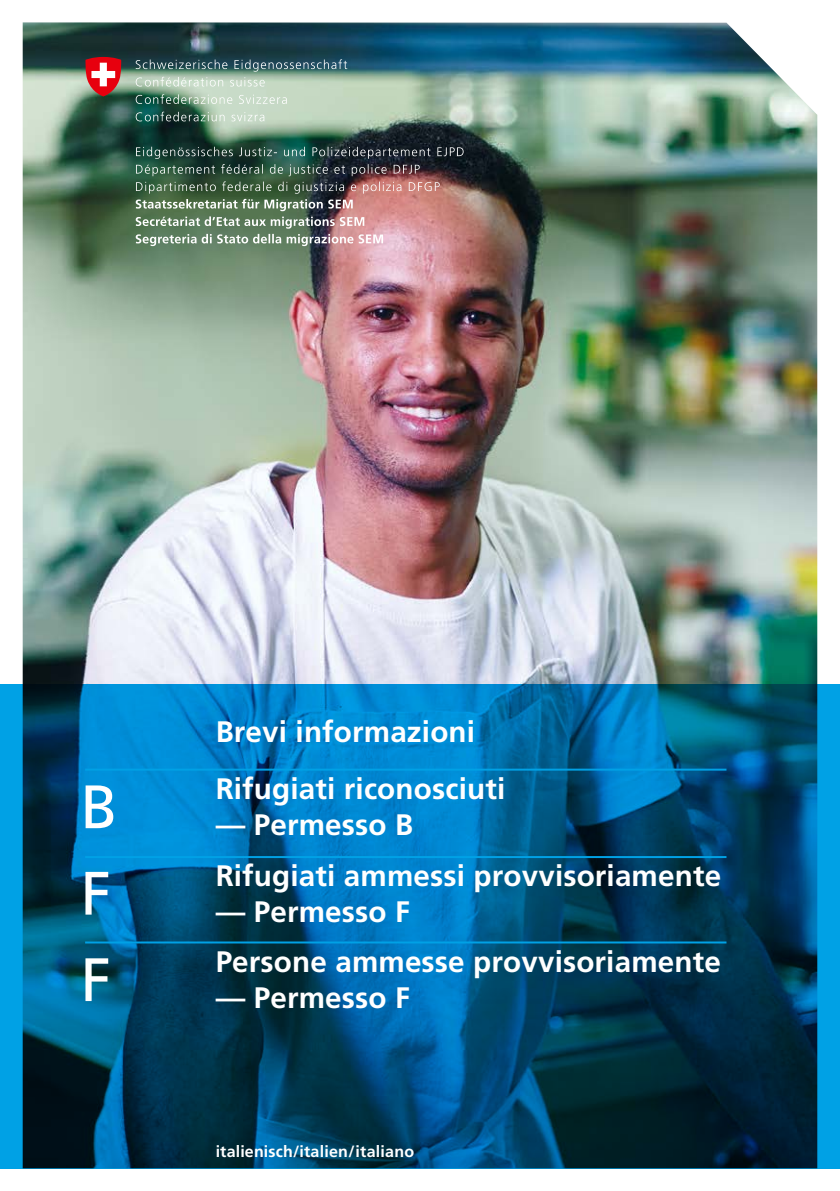
<style>
.page{position:relative;width:840px;height:1191px;background:#fff}
.page>*{position:absolute;margin:0;border:0;box-sizing:border-box;transform-origin:0 0}
.t1{font:61.2px/86.4px "Frutiger LT Std";color:#fff}
.t2{font:700 29.6px "Frutiger LT Std";letter-spacing:.005em;color:#fff}
.t3{font:700 16px "Frutiger LT Std";letter-spacing:.015em;color:#fff}
</style>
<div class="page">
<img style="left:23px;top:22px;width:793px;height:662px">
<img style="left:136px;top:147px;width:327px;height:99px">
<svg style="left:136px;top:112px;width:128px;height:9px"></svg>
<svg style="left:136px;top:94px;width:151px;height:10px;background:#9ebaa8"></svg>
<svg style="left:136px;top:59px;width:211px;height:28px;background:#7f9d94"></svg>
<svg style="left:85px;top:57px;width:37px;height:39px"></svg>
<svg style="left:0;top:684px;width:839px;height:484px;background:#005582"></svg>
<h1 class="t1" style="left:80px;top:764px;width:39px">B</h1>
<h1 class="t1" style="left:80px;top:850px;width:32px">F<br>F</h1>
<p class="t2" style="left:215px;top:714px;width:261px">Brevi informazioni</p>
<p class="t2" style="left:215px;top:771px;width:291px">Rifugiati riconosciuti</p>
<p class="t2" style="left:215px;top:807px;width:199px">— Permesso B</p>
<p class="t2" style="left:215px;top:858px;width:506px">Rifugiati ammessi provvisoriamente</p>
<p class="t2" style="left:215px;top:894px;width:196px">— Permesso F</p>
<p class="t2" style="left:215px;top:944px;width:506px">Persone ammesse provvisoriamente</p>
<p class="t2" style="left:215px;top:980px;width:196px">— Permesso F</p>
<p class="t3" style="left:215px;top:1142px;width:200px">italienisch/italien/italiano</p>
</div>
